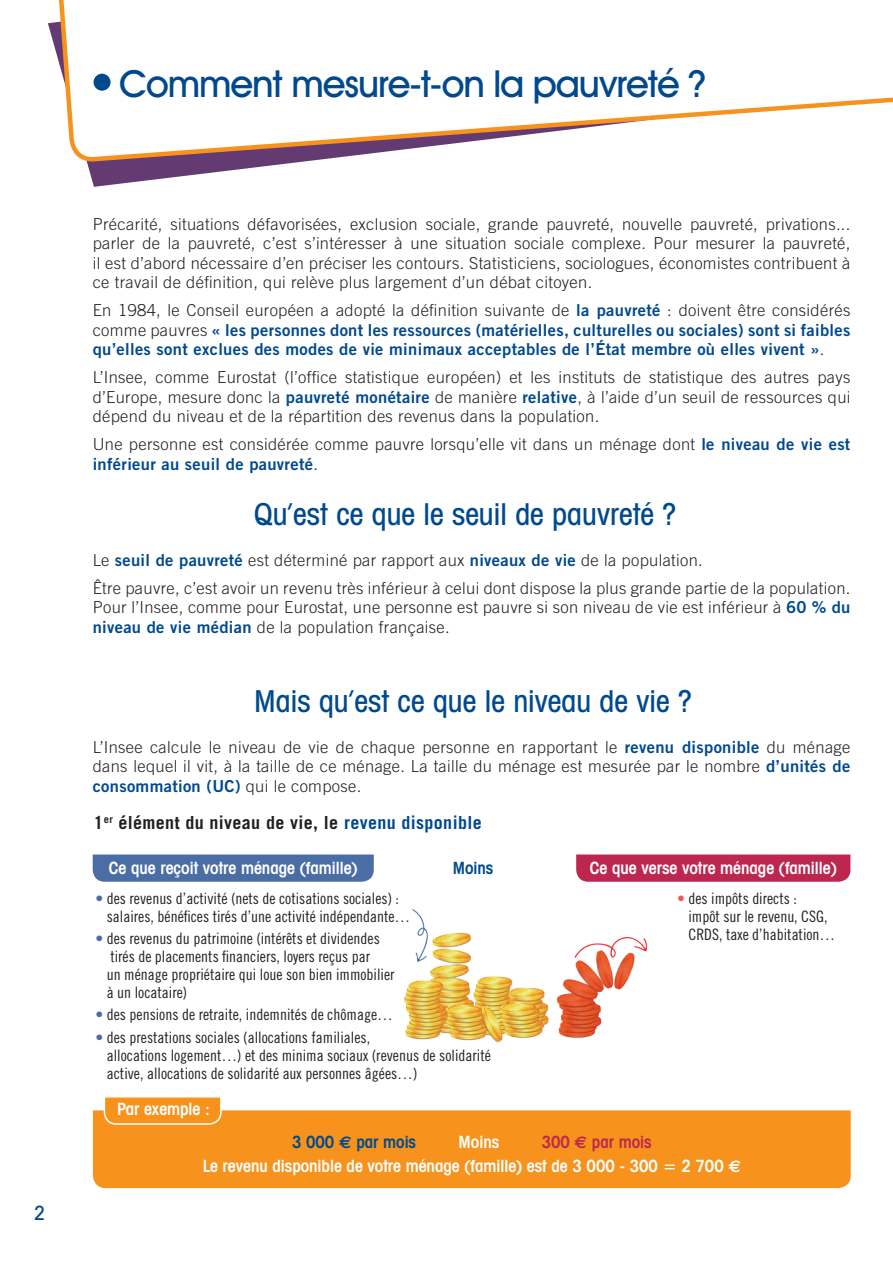
<style>
.page{position:relative;width:893px;height:1263px;background:#fff}
.page>*{position:absolute;margin:0;border:0;box-sizing:border-box;transform-origin:0 0}
.t1{font:500 37.5px "Avant Garde IT Cby BT";letter-spacing:-.03em;color:#01498e}
.t2{font:500 condensed 30px "Avant Garde IT Cby BT";color:#01498e}
.t3{font:500 condensed 19.5px "Avant Garde IT Cby BT";color:#01498e}
.t4{font:700 18px "Trade Gothic";letter-spacing:.02em;color:#231f20}
.t5{font:600 condensed 16.8px "Avant Garde IT Cby BT";color:#fff}
.t6{font:600 condensed 16.8px "Avant Garde IT Cby BT";color:#01498e}
.t7{font:600 condensed 16.8px "Avant Garde IT Cby BT";color:#bd274f}
.t8{font:300 16.5px/19.5px "Trade Gothic";letter-spacing:.02em;color:#231f20}
.t9{font:16.5px/19.5px "Trade Gothic Bold Two";letter-spacing:.02em;color:#01498e}
.t10{font:15.75px/18px "Trade Gothic Cond Eighteen";color:#231f20}
.s1{font-family:"Trade Gothic Bold Two";font-weight:400;color:#01498e}
.s2{font-family:"Trade Gothic";font-weight:300;color:#231f20}
.s3{color:#01498e}
.s4{color:#4a6da6}
.s5{font-family:"Euro Sans";font-weight:700;font-stretch:normal}
.s6{color:#f0595b}
</style>
<div class="page">
<svg style="left:51px;top:0;width:842px;height:187px"></svg>
<div style="left:93px;top:1110px;width:758px;height:78px;background:#f7931d"></div>
<img style="left:404px;top:909px;width:244px;height:133px">
<div style="left:94px;top:74px;width:17px;height:17px;background:#01498e;border-radius:50%"></div>
<svg style="left:93px;top:854px;width:281px;height:28px;background:#5072a9"></svg>
<svg style="left:576px;top:854px;width:274px;height:28px;background:#bf2e55"></svg>
<svg style="left:103px;top:1097px;width:119px;height:28px;background:#f79d32"></svg>
<p class="t3" style="left:34px;top:1202px;width:12px">2</p>
<h1 class="t1" style="left:119px;top:61px;width:589px">Comment mesure-t-on la pauvreté ?</h1>
<p class="t8" style="left:93px;top:214px;width:759px;text-align:justify">Précarité, situations défavorisées, exclusion sociale, grande pauvreté, nouvelle pauvreté, privations... parler de la pauvreté, c’est s’intéresser à une situation sociale complexe. Pour mesurer la pauvreté, il est d’abord nécessaire d’en préciser les contours. Statisticiens, sociologues, économistes contribuent à ce travail de définition, qui relève plus largement d’un débat citoyen.</p>
<p class="t8" style="left:93px;top:301px;width:759px">En 1984, le Conseil européen a adopté la définition suivante de <span class="s1">la pauvreté</span> : doivent être considérés</p>
<p class="t9" style="left:93px;top:320px;width:759px"><span class="s2">comme pauvres</span> « les personnes dont les ressources (matérielles, culturelles ou sociales) sont si faibles qu’elles sont exclues des modes de vie minimaux acceptables de l’État membre où elles vivent »<span class="s2">.</span></p>
<p class="t8" style="left:93px;top:368px;width:759px;text-align:justify">L’Insee, comme Eurostat (l’office statistique européen) et les instituts de statistique des autres pays d’Europe, mesure donc la <span class="s1">pauvreté monétaire</span> de manière <span class="s1">relative</span>, à l’aide d’un seuil de ressources qui dépend du niveau et de la répartition des revenus dans la population.</p>
<p class="t8" style="left:93px;top:435px;width:759px">Une personne est considérée comme pauvre lorsqu’elle vit dans un ménage dont <span class="s1">le niveau de vie est</span></p>
<p class="t9" style="left:93px;top:454px;width:227px">inférieur au seuil de pauvreté<span class="s2">.</span></p>
<h2 class="t2" style="left:254px;top:496px;width:423px">Qu’est ce que le seuil de pauvreté ?</h2>
<p class="t8" style="left:93px;top:545px;width:759px;line-height:28px">Le <span class="s1">seuil de pauvreté</span> est déterminé par rapport aux <span class="s1">niveaux de vie</span> de la population.<br>Être pauvre, c’est avoir un revenu très inférieur à celui dont dispose la plus grande partie de la population.</p>
<p class="t8" style="left:93px;top:597px;width:759px">Pour l’Insee, comme pour Eurostat, une personne est pauvre si son niveau de vie est inférieur à <span class="s1">60 % du niveau de vie médian</span> de la population française.</p>
<h2 class="t2" style="left:254px;top:683px;width:439px">Mais qu’est ce que le niveau de vie ?</h2>
<p class="t8" style="left:93px;top:737px;width:759px">L’Insee calcule le niveau de vie de chaque personne en rapportant le <span class="s1">revenu disponible</span> du ménage dans lequel il vit, à la taille de ce ménage. La taille du ménage est mesurée par le nombre <span class="s1">d’unités de</span></p>
<p class="t9" style="left:93px;top:776px;width:270px">consommation (UC) <span class="s2">qui le compose.</span></p>
<p class="t4" style="left:94px;top:811px;width:390px">1<sup>er</sup> élément du niveau de vie, le <span class="s3">revenu disponible</span></p>
<p class="t5" style="left:109px;top:858px;width:250px">Ce que reçoit votre ménage (famille)</p>
<p class="t6" style="left:453px;top:858px;width:42px">Moins</p>
<p class="t5" style="left:590px;top:858px;width:248px">Ce que verse votre ménage (famille)</p>
<p class="t10" style="left:107px;top:889px;width:305px;text-indent:-11px"><span class="s4">•</span> des revenus d’activité (nets de cotisations sociales) : salaires, bénéfices tirés d’une activité indépendante…</p>
<p class="t10" style="left:107px;top:929px;width:289px;text-indent:-11px"><span class="s4">•</span> des revenus du patrimoine (intérêts et dividendes tirés de placements financiers, loyers reçus par<br>un ménage propriétaire qui loue son bien immobilier à un locataire)</p>
<p class="t10" style="left:95px;top:1005px;width:299px"><span class="s4">•</span> des pensions de retraite, indemnités de chômage…</p>
<p class="t10" style="left:107px;top:1028px;width:386px;text-indent:-11px"><span class="s4">•</span> des prestations sociales (allocations familiales,<br>allocations logement…) et des minima sociaux (revenus de solidarité active, allocations de solidarité aux personnes âgées…)</p>
<p class="t5" style="left:117px;top:1098px;width:94px">Par exemple :</p>
<p class="t6" style="left:292px;top:1132px;width:126px">3 000 <span class="s5">€</span> par mois</p>
<p class="t5" style="left:459px;top:1132px;width:42px">Moins</p>
<p class="t7" style="left:542px;top:1132px;width:111px">300 <span class="s5">€</span> par mois</p>
<p class="t10" style="left:688px;top:889px;width:148px;text-indent:-11px"><span class="s6">•</span> des impôts directs :<br>impôt sur le revenu, CSG,<br>CRDS, taxe d’habitation…</p>
<p class="t5" style="left:203px;top:1156px;width:540px">Le revenu disponible de votre ménage (famille) est de 3 000 - 300 = 2 700 <span class="s5">€</span></p>
</div>
